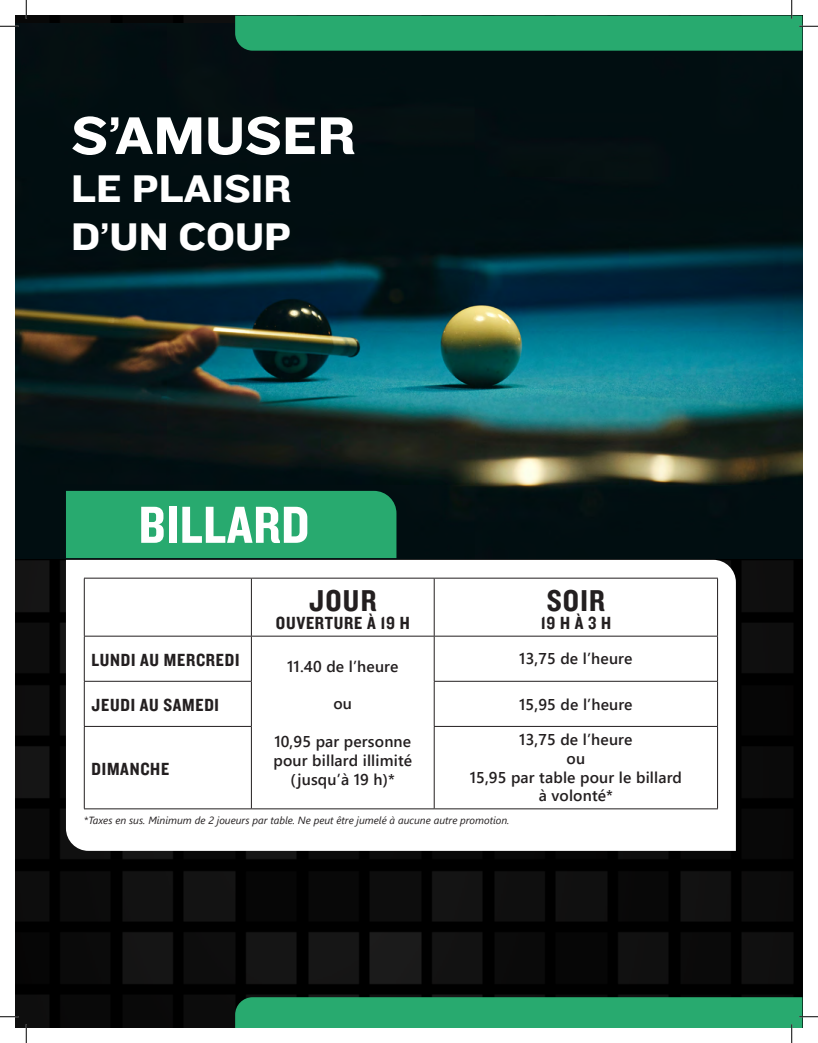
<style>
.page{position:relative;width:818px;height:1043px;background:#fff}
.page>*{position:absolute;margin:0;border:0;box-sizing:border-box;transform-origin:0 0}
.t1{font:55px "Knockout 52 Cruiserweight";color:#fff}
.Description_Produit{font:54.12px "Knockout 50 Welterweight";letter-spacing:.01em;color:#fff}
.t2{font:40px "Knockout 52 Cruiserweight";color:#fff}
.t3{font:31.25px "Knockout 50 Welterweight";letter-spacing:.04em;color:#231f20}
.t4{font:18.25px "Knockout 50 Welterweight";letter-spacing:.04em;color:#231f20}
.t5{font:600 15.62px "Segoe UI";letter-spacing:.01em;color:#231f20}
.t6{font:italic 10.38px "Segoe UI";color:#231f20}
</style>
<div class="page">
<img style="left:15px;top:15px;width:787px;height:1013px">
<img style="left:15px;top:24px;width:787px;height:534px">
<svg style="left:66px;top:560px;width:669px;height:290px"></svg>
<hr style="left:84px;top:578px;width:167px;height:1px;background:#231f20">
<hr style="left:84px;top:578px;width:1px;height:58px;background:#231f20">
<hr style="left:251px;top:578px;width:183px;height:1px;background:#231f20">
<hr style="left:251px;top:578px;width:1px;height:58px;background:#231f20">
<hr style="left:434px;top:578px;width:283px;height:1px;background:#231f20">
<hr style="left:434px;top:578px;width:1px;height:58px;background:#231f20">
<hr style="left:717px;top:578px;width:1px;height:58px;background:#231f20">
<hr style="left:84px;top:636px;width:167px;height:1px;background:#231f20">
<hr style="left:84px;top:636px;width:1px;height:45px;background:#231f20">
<hr style="left:251px;top:636px;width:183px;height:1px;background:#231f20">
<hr style="left:251px;top:636px;width:1px;height:45px;background:#231f20">
<hr style="left:434px;top:636px;width:283px;height:1px;background:#231f20">
<hr style="left:434px;top:636px;width:1px;height:45px;background:#231f20">
<hr style="left:717px;top:636px;width:1px;height:45px;background:#231f20">
<hr style="left:84px;top:681px;width:168px;height:1px;background:#231f20">
<hr style="left:84px;top:681px;width:1px;height:45px;background:#231f20">
<hr style="left:251px;top:681px;width:1px;height:45px;background:#231f20">
<hr style="left:434px;top:681px;width:283px;height:1px;background:#231f20">
<hr style="left:434px;top:681px;width:1px;height:45px;background:#231f20">
<hr style="left:717px;top:681px;width:1px;height:45px;background:#231f20">
<hr style="left:84px;top:726px;width:168px;height:1px;background:#231f20">
<hr style="left:84px;top:726px;width:1px;height:82px;background:#231f20">
<hr style="left:251px;top:726px;width:1px;height:82px;background:#231f20">
<hr style="left:434px;top:726px;width:283px;height:1px;background:#231f20">
<hr style="left:434px;top:726px;width:1px;height:82px;background:#231f20">
<hr style="left:717px;top:726px;width:1px;height:82px;background:#231f20">
<hr style="left:84px;top:808px;width:167px;height:1px;background:#231f20">
<hr style="left:251px;top:808px;width:183px;height:1px;background:#231f20">
<hr style="left:434px;top:808px;width:283px;height:1px;background:#231f20">
<div style="left:66px;top:491px;width:330px;height:67px;background:#28aa6f"></div>
<svg style="left:0;top:26px;width:19px;height:1px"></svg>
<svg style="left:0;top:1016px;width:19px;height:1px"></svg>
<svg style="left:26px;top:0;width:1px;height:19px"></svg>
<svg style="left:26px;top:1024px;width:1px;height:18px"></svg>
<svg style="left:235px;top:0;width:583px;height:51px"></svg>
<svg style="left:235px;top:997px;width:583px;height:45px"></svg>
<p class="t1" style="left:71px;top:97px;width:286px">S’AMUSER</p>
<p class="t2" style="left:71px;top:161px;width:222px">LE PLAISIR</p>
<p class="t2" style="left:71px;top:209px;width:221px">D’UN COUP</p>
<p class="Description_Produit" style="left:139px;top:489px;width:172px">BILLARD</p>
<p class="t3" style="left:309px;top:579px;width:69px">JOUR</p>
<p class="t4" style="left:276px;top:610px;width:135px">OUVERTURE À 19 H</p>
<p class="t3" style="left:546px;top:579px;width:60px">SOIR</p>
<p class="t4" style="left:540px;top:610px;width:72px">19 H À 3 H</p>
<p class="t5" style="left:519px;top:644px;width:115px">13,75 de l’heure</p>
<p class="t4" style="left:92px;top:648px;width:149px">LUNDI AU MERCREDI</p>
<p class="t5" style="left:287px;top:651px;width:113px">11.40 de l’heure</p>
<p class="t5" style="left:333px;top:689px;width:20px">ou</p>
<p class="t5" style="left:274px;top:726px;width:138px">10,95 par personne</p>
<p class="t5" style="left:273px;top:745px;width:140px">pour billard illimité</p>
<p class="t5" style="left:290px;top:764px;width:106px">(jusqu’à 19 h)*</p>
<p class="t4" style="left:92px;top:693px;width:129px">JEUDI AU SAMEDI</p>
<p class="t5" style="left:519px;top:689px;width:115px">15,95 de l’heure</p>
<p class="t5" style="left:519px;top:725px;width:115px">13,75 de l’heure</p>
<p class="t5" style="left:566px;top:743px;width:20px">ou</p>
<p class="t5" style="left:469px;top:762px;width:214px">15,95 par table pour le billard</p>
<p class="t5" style="left:538px;top:781px;width:76px">à volonté*</p>
<p class="t6" style="left:84px;top:810px;width:427px">*Taxes en sus. Minimum de 2 joueurs par table. Ne peut être jumelé à aucune autre promotion.</p>
<p class="t4" style="left:92px;top:756px;width:79px">DIMANCHE</p>
</div>
